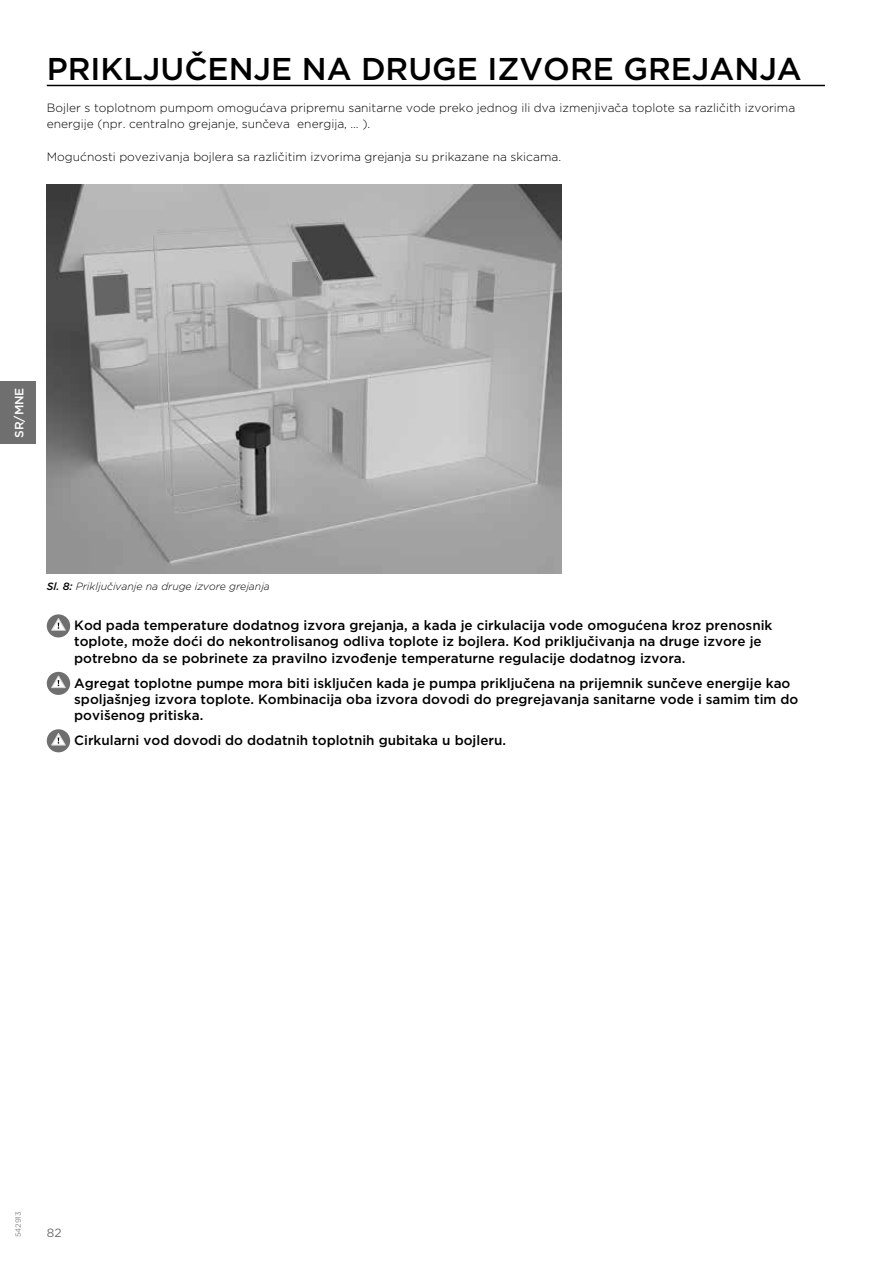
<style>
.page{position:relative;width:893px;height:1263px;background:#fff}
.page>*{position:absolute;margin:0;border:0;box-sizing:border-box;transform-origin:0 0}
.t1{font:500 31.5px "Gotham";color:#000}
.t2{font:500 13.5px/16.2px "Gotham";color:#000}
.t3{font:300 12px/16.2px "Gotham";color:#000}
.t4{font:500 12px "Gotham";color:#fff}
.t5{font:12px "Gotham";color:#706f6f}
.t6{font:italic 300 10.5px "Gotham";color:#000}
.t7{font:7.5px "Gotham";color:#878787}
.s1{font-weight:500}
</style>
<div class="page">
<div style="left:47px;top:614px;width:23px;height:23px;background:#706f6f;border-radius:50%"></div>
<svg style="left:51px;top:618px;width:15px;height:13px"></svg>
<div style="left:47px;top:672px;width:23px;height:23px;background:#706f6f;border-radius:50%"></div>
<svg style="left:51px;top:675px;width:15px;height:13px"></svg>
<div style="left:47px;top:729px;width:23px;height:23px;background:#706f6f;border-radius:50%"></div>
<svg style="left:51px;top:733px;width:15px;height:13px"></svg>
<hr style="left:47px;top:85px;width:778px;height:1px;background:#000">
<img style="left:47px;top:185px;width:514px;height:389px">
<div style="left:0;top:381px;width:36px;height:63px;background:#706f6f"></div>
<h1 class="t1" style="left:47px;top:49px;width:756px">PRIKLJUČENJE NA DRUGE IZVORE GREJANJA</h1>
<p class="t3" style="left:47px;top:99px;width:750px">Bojler s toplotnom pumpom omogućava pripremu sanitarne vode preko jednog ili dva izmenjivača toplote sa različith izvorima energije (npr. centralno grejanje, sunčeva energija, … ).</p>
<p class="t3" style="left:47px;top:148px;width:516px">Mogućnosti povezivanja bojlera sa različitim izvorima grejanja su prikazane na skicama.</p>
<p class="t4" style="left:11px;top:438px;width:52px;rotate:-90deg">SR/MNE</p>
<p class="t6" style="left:47px;top:580px;width:225px"><span class="s1">Sl. 8:</span> Priključivanje na druge izvore grejanja</p>
<p class="t2" style="left:74px;top:617px;width:700px">Kod pada temperature dodatnog izvora grejanja, a kada je cirkulacija vode omogućena kroz prenosnik toplote, može doći do nekontrolisanog odliva toplote iz bojlera. Kod priključivanja na druge izvore je potrebno da se pobrinete za pravilno izvođenje temperaturne regulacije dodatnog izvora.</p>
<p class="t2" style="left:74px;top:674px;width:726px">Agregat toplotne pumpe mora biti isključen kada je pumpa priključena na prijemnik sunčeve energije kao spoljašnjeg izvora toplote. Kombinacija oba izvora dovodi do pregrejavanja sanitarne vode i samim tim do povišenog pritiska.</p>
<p class="t2" style="left:74px;top:732px;width:433px">Cirkularni vod dovodi do dodatnih toplotnih gubitaka u bojleru.</p>
<p class="t7" style="left:13px;top:1237px;width:28px;rotate:-90deg">542913</p>
<p class="t5" style="left:47px;top:1225px;width:16px">82</p>
</div>
